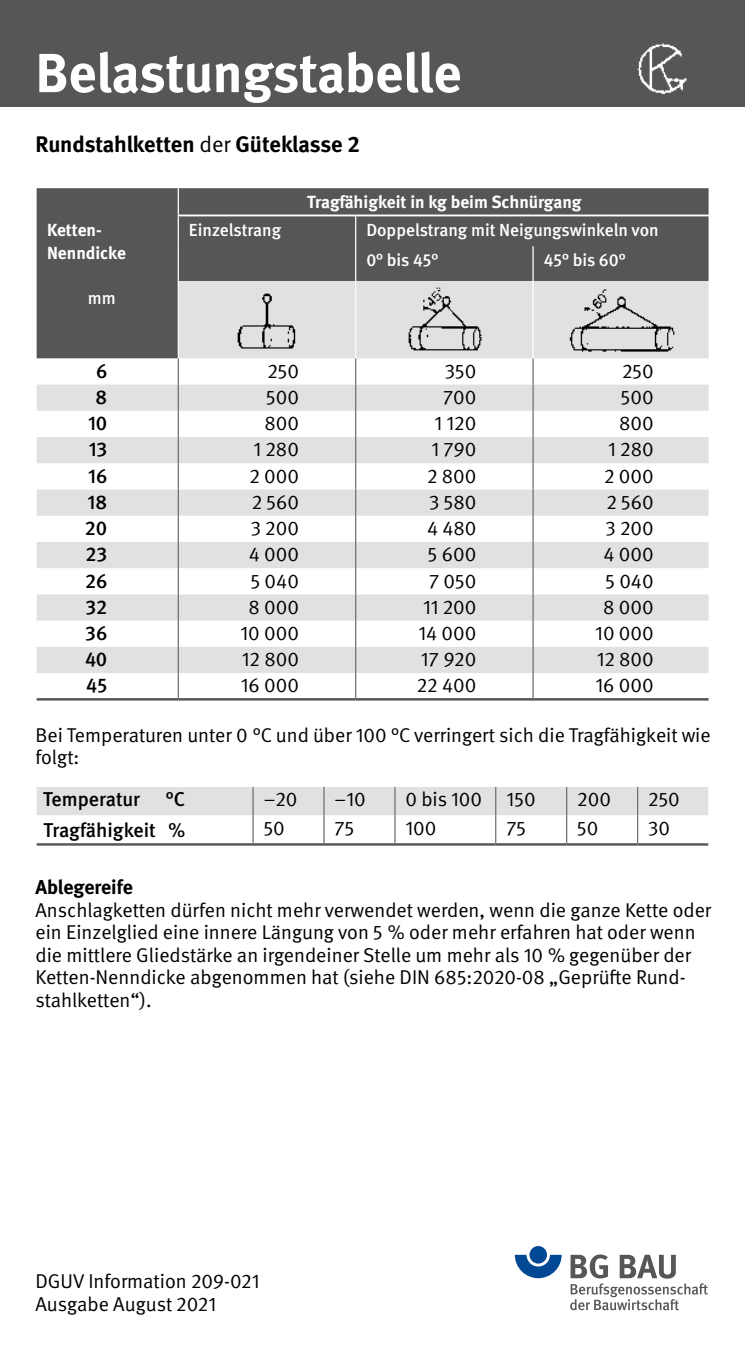
<style>
.page{position:relative;width:745px;height:1347px;background:#fff}
.page>*{position:absolute;margin:0;border:0;box-sizing:border-box;transform-origin:0 0}
.t1{font:700 55px "DGUV Meta";letter-spacing:-.005em;color:#fff}
._01_Überschriften_Zwischenüberschrift_3{font:700 22.5px "DGUV Meta";letter-spacing:-.005em;color:#000}
._02_Fließtext_Fließtext{font:20px/22.5px "DGUV Meta";color:#000}
.Tabelle_1_blau{font:20px "DGUV Meta";color:#000}
._03_Tabellen_und_Graphen_Tabellenkopf{font:500 20px "DGUV Meta";color:#000}
.Tabelle_1_blau-2{font:500 20px "DGUV Meta";color:#000}
._02_Fließtext_Fließtext-2{font:700 20px "DGUV Meta";letter-spacing:-.005em;color:#000}
._03_Tabellen_und_Graphen_Tabellenkopf-2{font:500 17.5px "DGUV Meta";color:#fff}
._03_Tabellen_und_Graphen_Tabellenkopf-3{font:700 17.5px "DGUV Meta";color:#fff}
.s1{font-weight:400}
</style>
<div class="page">
<div style="left:0;top:0;width:744px;height:106px;background:#565655"></div>
<div style="left:37px;top:189px;width:670px;height:92px;background:#565655"></div>
<svg style="left:37px;top:281px;width:670px;height:392px;fill:#e1e1e1"></svg>
<hr style="left:177px;top:358px;width:2px;height:26px;background:#6e6f70">
<hr style="left:177px;top:384px;width:2px;height:27px;background:#6e6f70">
<hr style="left:177px;top:411px;width:2px;height:26px;background:#6e6f70">
<hr style="left:177px;top:437px;width:2px;height:26px;background:#6e6f70">
<hr style="left:177px;top:463px;width:2px;height:26px;background:#6e6f70">
<hr style="left:177px;top:489px;width:2px;height:27px;background:#6e6f70">
<hr style="left:177px;top:516px;width:2px;height:26px;background:#6e6f70">
<hr style="left:177px;top:542px;width:2px;height:26px;background:#6e6f70">
<hr style="left:177px;top:568px;width:2px;height:26px;background:#6e6f70">
<hr style="left:177px;top:594px;width:2px;height:26px;background:#6e6f70">
<hr style="left:177px;top:620px;width:2px;height:27px;background:#6e6f70">
<hr style="left:177px;top:647px;width:2px;height:26px;background:#6e6f70">
<svg style="left:355px;top:358px;width:1px;height:340px"></svg>
<svg style="left:532px;top:358px;width:1px;height:340px"></svg>
<hr style="left:532px;top:281px;width:1px;height:77px;background:#fff">
<hr style="left:355px;top:281px;width:1px;height:77px;background:#fff">
<hr style="left:177px;top:673px;width:2px;height:25px;background:#6e6f70">
<hr style="left:177px;top:188px;width:2px;height:26px;background:#fff">
<hr style="left:177px;top:216px;width:2px;height:30px;background:#fff">
<hr style="left:177px;top:246px;width:2px;height:35px;background:#fff">
<hr style="left:177px;top:281px;width:2px;height:77px;background:#fff">
<hr style="left:177px;top:214px;width:178px;height:2px;background:#fff">
<hr style="left:355px;top:214px;width:177px;height:2px;background:#fff">
<hr style="left:532px;top:214px;width:178px;height:2px;background:#fff">
<hr style="left:355px;top:216px;width:1px;height:30px;background:#fff">
<hr style="left:355px;top:246px;width:1px;height:35px;background:#fff">
<hr style="left:532px;top:246px;width:1px;height:35px;background:#fff">
<hr style="left:36px;top:698px;width:142px;height:2px;background:#565655">
<hr style="left:178px;top:698px;width:177px;height:2px;background:#565655">
<hr style="left:355px;top:698px;width:177px;height:2px;background:#565655">
<hr style="left:532px;top:698px;width:178px;height:2px;background:#565655">
<img style="left:234px;top:291px;width:65px;height:59px">
<img style="left:405px;top:286px;width:78px;height:68px">
<img style="left:568px;top:287px;width:107px;height:67px">
<svg style="left:37px;top:788px;width:670px;height:55px"></svg>
<hr style="left:36px;top:843px;width:217px;height:2px;background:#565655">
<hr style="left:253px;top:843px;width:71px;height:2px;background:#565655">
<hr style="left:324px;top:843px;width:70px;height:2px;background:#565655">
<hr style="left:394px;top:843px;width:101px;height:2px;background:#565655">
<hr style="left:495px;top:843px;width:71px;height:2px;background:#565655">
<hr style="left:566px;top:843px;width:71px;height:2px;background:#565655">
<hr style="left:637px;top:843px;width:71px;height:2px;background:#565655">
<div style="left:34px;top:785px;width:676px;height:62px;border:2px solid #fff"></div>
<img style="left:637px;top:43px;width:50px;height:52px">
<div style="left:708px;top:241px;width:11px;height:470px;background:#fff"></div>
<svg style="left:514px;top:1254px;width:47px;height:24px"></svg>
<div style="left:529px;top:1246px;width:17px;height:17px;background:#004893;border-radius:50%"></div>
<svg style="left:570px;top:1254px;width:137px;height:56px"></svg>
<h1 class="t1" style="left:35px;top:40px;width:427px">Belastungstabelle</h1>
<h2 class="_01_Überschriften_Zwischenüberschrift_3" style="left:35px;top:130px;width:326px">Rundstahlketten <span class="s1">der</span> Güteklasse 2</h2>
<p class="_03_Tabellen_und_Graphen_Tabellenkopf-3" style="left:47px;top:219px;width:56px">Ketten-</p>
<p class="_03_Tabellen_und_Graphen_Tabellenkopf-3" style="left:47px;top:242px;width:80px">Nenndicke</p>
<p class="_03_Tabellen_und_Graphen_Tabellenkopf-2" style="left:88px;top:287px;width:29px">mm</p>
<p class="_03_Tabellen_und_Graphen_Tabellenkopf-3" style="left:307px;top:192px;width:276px">Tragfähigkeit in kg beim Schnürgang</p>
<p class="_03_Tabellen_und_Graphen_Tabellenkopf-2" style="left:189px;top:219px;width:94px">Einzelstrang</p>
<p class="_03_Tabellen_und_Graphen_Tabellenkopf-2" style="left:366px;top:219px;width:293px">Doppelstrang mit Neigungswinkeln von</p>
<p class="_03_Tabellen_und_Graphen_Tabellenkopf-2" style="left:366px;top:250px;width:73px">0° bis 45°</p>
<p class="_03_Tabellen_und_Graphen_Tabellenkopf-2" style="left:543px;top:250px;width:83px">45° bis 60°</p>
<p class="Tabelle_1_blau-2" style="left:96px;top:359px;width:13px">6</p>
<p class="Tabelle_1_blau" style="left:267px;top:359px;width:33px">250</p>
<p class="Tabelle_1_blau" style="left:444px;top:359px;width:33px">350</p>
<p class="Tabelle_1_blau" style="left:621px;top:359px;width:33px">250</p>
<p class="Tabelle_1_blau-2" style="left:96px;top:385px;width:13px">8</p>
<p class="Tabelle_1_blau" style="left:266px;top:385px;width:34px">500</p>
<p class="Tabelle_1_blau" style="left:443px;top:385px;width:35px">700</p>
<p class="Tabelle_1_blau" style="left:620px;top:385px;width:34px">500</p>
<p class="Tabelle_1_blau-2" style="left:88px;top:411px;width:21px">10</p>
<p class="Tabelle_1_blau" style="left:264px;top:411px;width:36px">800</p>
<p class="Tabelle_1_blau" style="left:434px;top:411px;width:43px">1 120</p>
<p class="Tabelle_1_blau" style="left:618px;top:411px;width:36px">800</p>
<p class="Tabelle_1_blau-2" style="left:89px;top:438px;width:20px">13</p>
<p class="Tabelle_1_blau" style="left:253px;top:438px;width:47px">1 280</p>
<p class="Tabelle_1_blau" style="left:431px;top:438px;width:46px">1 790</p>
<p class="Tabelle_1_blau" style="left:608px;top:438px;width:47px">1 280</p>
<p class="Tabelle_1_blau-2" style="left:88px;top:464px;width:21px">16</p>
<p class="Tabelle_1_blau" style="left:249px;top:464px;width:51px">2 000</p>
<p class="Tabelle_1_blau" style="left:427px;top:464px;width:51px">2 800</p>
<p class="Tabelle_1_blau" style="left:603px;top:464px;width:51px">2 000</p>
<p class="Tabelle_1_blau-2" style="left:88px;top:490px;width:21px">18</p>
<p class="Tabelle_1_blau" style="left:251px;top:490px;width:49px">2 560</p>
<p class="Tabelle_1_blau" style="left:429px;top:490px;width:49px">3 580</p>
<p class="Tabelle_1_blau" style="left:606px;top:490px;width:49px">2 560</p>
<p class="Tabelle_1_blau-2" style="left:85px;top:516px;width:24px">20</p>
<p class="Tabelle_1_blau" style="left:250px;top:516px;width:50px">3 200</p>
<p class="Tabelle_1_blau" style="left:427px;top:516px;width:51px">4 480</p>
<p class="Tabelle_1_blau" style="left:605px;top:516px;width:50px">3 200</p>
<p class="Tabelle_1_blau-2" style="left:86px;top:543px;width:23px">23</p>
<p class="Tabelle_1_blau" style="left:248px;top:543px;width:52px">4 000</p>
<p class="Tabelle_1_blau" style="left:427px;top:543px;width:50px">5 600</p>
<p class="Tabelle_1_blau" style="left:603px;top:543px;width:52px">4 000</p>
<p class="Tabelle_1_blau-2" style="left:85px;top:569px;width:24px">26</p>
<p class="Tabelle_1_blau" style="left:250px;top:569px;width:50px">5 040</p>
<p class="Tabelle_1_blau" style="left:429px;top:569px;width:49px">7 050</p>
<p class="Tabelle_1_blau" style="left:605px;top:569px;width:50px">5 040</p>
<p class="Tabelle_1_blau-2" style="left:86px;top:595px;width:23px">32</p>
<p class="Tabelle_1_blau" style="left:248px;top:595px;width:52px">8 000</p>
<p class="Tabelle_1_blau" style="left:423px;top:595px;width:55px">11 200</p>
<p class="Tabelle_1_blau" style="left:603px;top:595px;width:52px">8 000</p>
<p class="Tabelle_1_blau-2" style="left:85px;top:621px;width:24px">36</p>
<p class="Tabelle_1_blau" style="left:240px;top:621px;width:60px">10 000</p>
<p class="Tabelle_1_blau" style="left:418px;top:621px;width:59px">14 000</p>
<p class="Tabelle_1_blau" style="left:595px;top:621px;width:60px">10 000</p>
<p class="Tabelle_1_blau-2" style="left:85px;top:647px;width:24px">40</p>
<p class="Tabelle_1_blau" style="left:242px;top:647px;width:58px">12 800</p>
<p class="Tabelle_1_blau" style="left:420px;top:647px;width:57px">17 920</p>
<p class="Tabelle_1_blau" style="left:596px;top:647px;width:58px">12 800</p>
<p class="Tabelle_1_blau-2" style="left:86px;top:674px;width:23px">45</p>
<p class="Tabelle_1_blau" style="left:241px;top:674px;width:60px">16 000</p>
<p class="Tabelle_1_blau" style="left:416px;top:674px;width:61px">22 400</p>
<p class="Tabelle_1_blau" style="left:595px;top:674px;width:60px">16 000</p>
<p class="_02_Fließtext_Fließtext" style="left:35px;top:724px;width:676px">Bei Temperaturen unter 0 °C und über 100 °C verringert sich die Tragfähigkeit wie folgt:</p>
<p class="_03_Tabellen_und_Graphen_Tabellenkopf" style="left:43px;top:787px;width:98px">Temperatur</p>
<p class="_03_Tabellen_und_Graphen_Tabellenkopf" style="left:166px;top:787px;width:21px">°C</p>
<p class="Tabelle_1_blau" style="left:263px;top:787px;width:35px">–20</p>
<p class="Tabelle_1_blau" style="left:334px;top:787px;width:32px">–10</p>
<p class="Tabelle_1_blau" style="left:405px;top:787px;width:78px">0 bis 100</p>
<p class="Tabelle_1_blau" style="left:506px;top:787px;width:31px">150</p>
<p class="Tabelle_1_blau" style="left:577px;top:787px;width:35px">200</p>
<p class="Tabelle_1_blau" style="left:647px;top:787px;width:33px">250</p>
<p class="_03_Tabellen_und_Graphen_Tabellenkopf" style="left:43px;top:819px;width:143px">Tragfähigkeit %</p>
<p class="Tabelle_1_blau" style="left:263px;top:816px;width:23px">50</p>
<p class="Tabelle_1_blau" style="left:334px;top:816px;width:21px">75</p>
<p class="Tabelle_1_blau" style="left:405px;top:816px;width:32px">100</p>
<p class="Tabelle_1_blau" style="left:506px;top:816px;width:21px">75</p>
<p class="Tabelle_1_blau" style="left:577px;top:816px;width:23px">50</p>
<p class="Tabelle_1_blau" style="left:647px;top:816px;width:23px">30</p>
<p class="_02_Fließtext_Fließtext-2" style="left:35px;top:875px;width:99px">Ablegereife</p>
<p class="_02_Fließtext_Fließtext" style="left:35px;top:899px;width:676px">Anschlagketten dürfen nicht mehr verwendet werden, wenn die ganze Kette oder ein Einzelglied eine innere Längung von 5 % oder mehr erfahren hat oder wenn die mittlere Gliedstärke an irgendeiner Stelle um mehr als 10 % gegenüber der Ketten-Nenndicke abgenommen hat (siehe DIN 685:2020-08 „Geprüfte Rund&shy;stahlketten“).</p>
<p class="_02_Fließtext_Fließtext" style="left:35px;top:1270px;width:225px">DGUV Information 209-021<br>Ausgabe August 2021</p>
</div>
